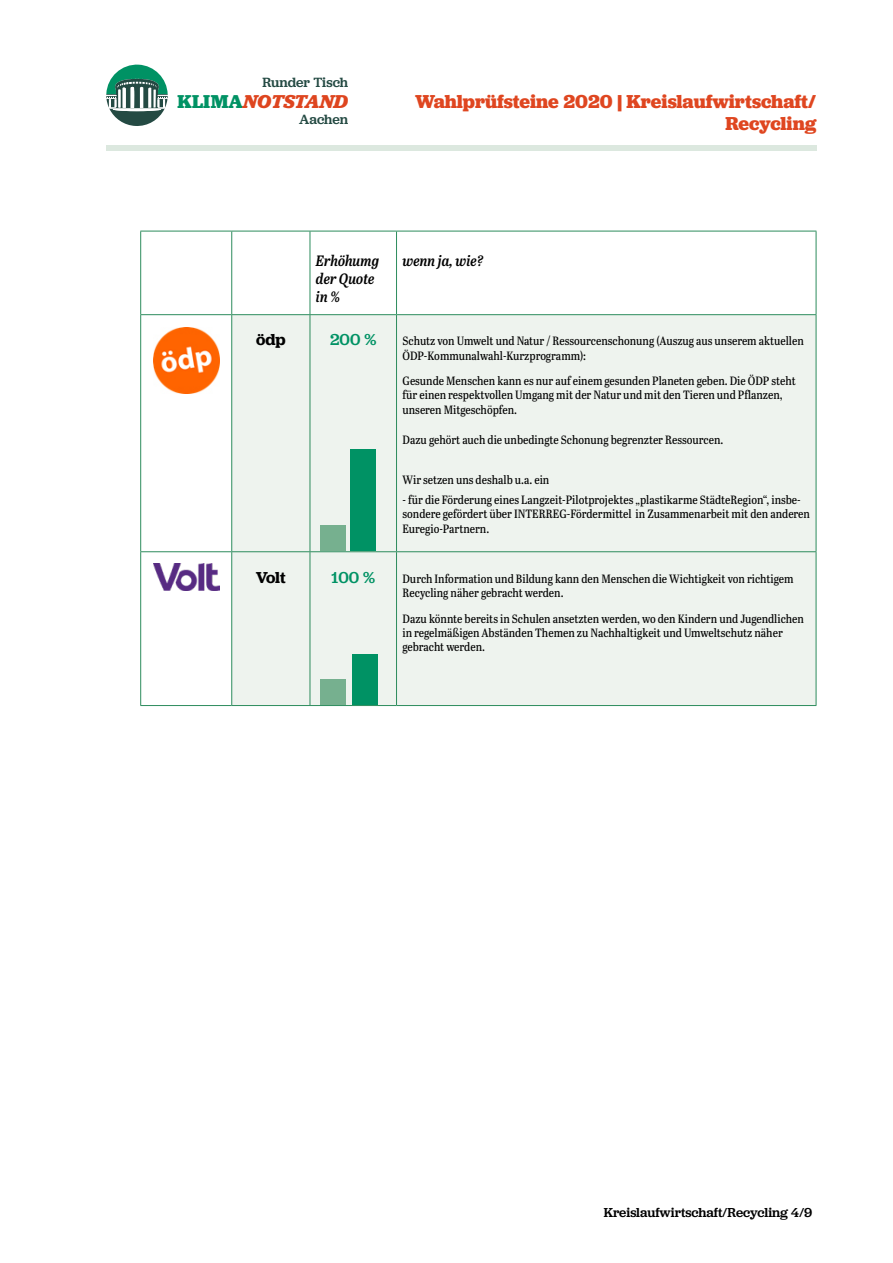
<style>
.page{position:relative;width:893px;height:1263px;background:#fff}
.page>*{position:absolute;margin:0;border:0;box-sizing:border-box;transform-origin:0 0}
.t1{font:700 19.5px/22.5px "Jubilat";color:#df4620;text-align:right}
.t2{font:italic 700 19.35px "Jubilat";color:#de451f}
.t3{font:500 16.5px "Jubilat";color:#009264}
.t4{font:600 16.5px "Jubilat";letter-spacing:-.005em;color:#000}
.t5{font:italic 15px/18px "Abril Titling Cnd Sb";color:#000}
.t6{font:500 13.95px "Jubilat";color:#244a43}
.t7{font:500 13.5px "Jubilat";color:#000}
.t8{font:12px/14.4px "Abril Titling Cnd";color:#000}
.s1{font-style:normal;color:#009264}
</style>
<div class="page">
<svg style="left:106px;top:64px;width:62px;height:62px"></svg>
<div style="left:106px;top:146px;width:710px;height:5px;background:#dce8df"></div>
<div style="left:232px;top:315px;width:584px;height:390px;background:#eef3ee"></div>
<hr style="left:140px;top:231px;width:92px;height:1px;background:#2d8c5d">
<hr style="left:140px;top:231px;width:1px;height:83px;background:#2d8c5d">
<hr style="left:232px;top:231px;width:78px;height:1px;background:#2d8c5d">
<hr style="left:231px;top:231px;width:1px;height:83px;background:#2d8c5d">
<hr style="left:310px;top:231px;width:86px;height:1px;background:#2d8c5d">
<hr style="left:310px;top:231px;width:1px;height:83px;background:#2d8c5d">
<hr style="left:396px;top:231px;width:420px;height:1px;background:#2d8c5d">
<hr style="left:396px;top:231px;width:1px;height:83px;background:#2d8c5d">
<hr style="left:816px;top:231px;width:1px;height:83px;background:#2d8c5d">
<hr style="left:140px;top:314px;width:92px;height:1px;background:#2d8c5d">
<hr style="left:140px;top:315px;width:1px;height:236px;background:#2d8c5d">
<hr style="left:232px;top:314px;width:78px;height:1px;background:#2d8c5d">
<hr style="left:231px;top:315px;width:1px;height:236px;background:#2d8c5d">
<hr style="left:310px;top:314px;width:86px;height:1px;background:#2d8c5d">
<hr style="left:310px;top:315px;width:1px;height:236px;background:#2d8c5d">
<hr style="left:396px;top:314px;width:420px;height:1px;background:#2d8c5d">
<hr style="left:396px;top:315px;width:1px;height:236px;background:#2d8c5d">
<hr style="left:816px;top:315px;width:1px;height:236px;background:#2d8c5d">
<hr style="left:140px;top:551px;width:92px;height:1px;background:#2d8c5d">
<hr style="left:140px;top:552px;width:1px;height:153px;background:#2d8c5d">
<hr style="left:232px;top:551px;width:78px;height:1px;background:#2d8c5d">
<hr style="left:231px;top:552px;width:1px;height:153px;background:#2d8c5d">
<hr style="left:310px;top:551px;width:86px;height:1px;background:#2d8c5d">
<hr style="left:310px;top:552px;width:1px;height:153px;background:#2d8c5d">
<hr style="left:396px;top:551px;width:420px;height:1px;background:#2d8c5d">
<hr style="left:396px;top:552px;width:1px;height:153px;background:#2d8c5d">
<hr style="left:816px;top:552px;width:1px;height:153px;background:#2d8c5d">
<hr style="left:140px;top:705px;width:92px;height:1px;background:#2d8c5d">
<hr style="left:232px;top:705px;width:78px;height:1px;background:#2d8c5d">
<hr style="left:310px;top:705px;width:86px;height:1px;background:#2d8c5d">
<hr style="left:396px;top:705px;width:420px;height:1px;background:#2d8c5d">
<img style="left:154px;top:328px;width:66px;height:65px">
<img style="left:154px;top:563px;width:66px;height:27px">
<div style="left:320px;top:526px;width:26px;height:25px;background:#76b08f"></div>
<div style="left:351px;top:450px;width:25px;height:101px;background:#009264"></div>
<div style="left:320px;top:680px;width:26px;height:25px;background:#76b08f"></div>
<div style="left:352px;top:654px;width:25px;height:51px;background:#009264"></div>
<p class="t6" style="left:262px;top:74px;width:87px">Runder Tisch</p>
<h2 class="t2" style="left:178px;top:89px;width:172px"><span class="s1">KLIMA</span>NOTSTAND</h2>
<p class="t6" style="left:299px;top:110px;width:51px">Aachen</p>
<h1 class="t1" style="left:415px;top:90px;width:403px">Wahlprüfsteine 2020 | Kreislaufwirtschaft/<br>Recycling</h1>
<p class="t5" style="left:316px;top:251px;width:65px">Erhöhumg der Quote in %</p>
<p class="t5" style="left:402px;top:251px;width:82px">wenn ja, wie?</p>
<h3 class="t4" style="left:256px;top:329px;width:31px">ödp</h3>
<h3 class="t3" style="left:330px;top:329px;width:48px">200 %</h3>
<p class="t8" style="left:402px;top:333px;width:403px">Schutz von Umwelt und Natur / Ressourcenschonung (Auszug aus unserem aktuellen<br>ÖDP-Kommunalwahl-Kurzprogramm):</p>
<p class="t8" style="left:402px;top:373px;width:395px">Gesunde Menschen kann es nur auf einem gesunden Planeten geben. Die ÖDP steht für einen respektvollen Umgang mit der Natur und mit den Tieren und Pflanzen, unseren Mitgeschöpfen.</p>
<p class="t8" style="left:402px;top:432px;width:322px">Dazu gehört auch die unbedingte Schonung begrenzter Ressourcen.</p>
<p class="t8" style="left:402px;top:472px;width:148px">Wir setzen uns deshalb u.a. ein</p>
<p class="t8" style="left:402px;top:492px;width:409px">- für die Förderung eines Langzeit-Pilotprojektes „plastikarme StädteRegion“, insbe&shy;sondere gefördert über INTERREG-Fördermittel in Zusammenarbeit mit den anderen<br>Euregio-Partnern.</p>
<h3 class="t4" style="left:256px;top:567px;width:31px">Volt</h3>
<h3 class="t3" style="left:331px;top:567px;width:45px">100 %</h3>
<p class="t8" style="left:402px;top:571px;width:393px">Durch Information und Bildung kann den Menschen die Wichtigkeit von richtigem<br>Recycling näher gebracht werden.</p>
<p class="t8" style="left:402px;top:610px;width:403px">Dazu könnte bereits in Schulen ansetzten werden, wo den Kindern und Jugendlichen in regelmäßigen Abständen Themen zu Nachhaltigkeit und Umweltschutz näher gebracht werden.</p>
<p class="t7" style="left:604px;top:1203px;width:210px">Kreislaufwirtschaft/Recycling 4/9</p>
</div>
